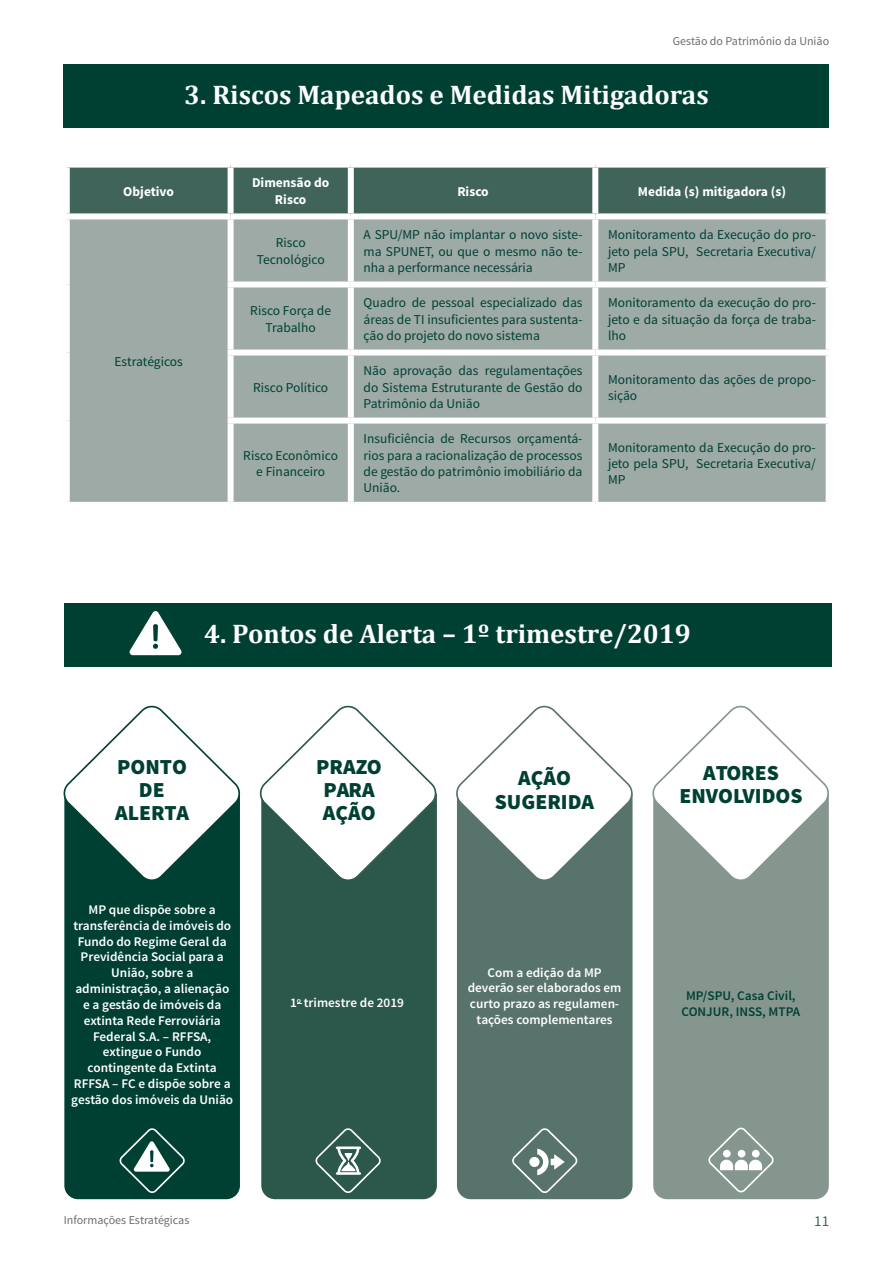
<style>
.page{position:relative;width:893px;height:1263px;background:#fff}
.page>*{position:absolute;margin:0;border:0;box-sizing:border-box;transform-origin:0 0}
.t1{font:700 27px "Cambria";color:#fff}
.t2{font:900 21.45px/23.1px "Source Sans Pro";color:#004033;text-align:center}
.t3{font:15px "Source Sans Pro";color:#40645a}
.t4{font:13.5px/16.2px "Source Sans Pro";color:#004033;text-align:justify}
.t5{font:700 13.5px/16.2px "Source Sans Pro";color:#fff;text-align:center}
.t6{font:600 13.2px/15.8px "Source Sans Pro";color:#fff;text-align:center}
.t7{font:600 13.2px/15.8px "Source Sans Pro";color:#004033;text-align:center}
.t8{font:12px "Source Sans Pro";color:#6c6d70}
</style>
<div class="page">
<div style="left:70px;top:168px;width:756px;height:45px;background:#40645a"></div>
<div style="left:70px;top:219px;width:756px;height:283px;background:#9daaa6"></div>
<div style="left:228px;top:168px;width:6px;height:45px;background:#fff"></div>
<div style="left:348px;top:168px;width:6px;height:45px;background:#fff"></div>
<div style="left:592px;top:168px;width:6px;height:45px;background:#fff"></div>
<div style="left:228px;top:219px;width:6px;height:62px;background:#fff"></div>
<div style="left:348px;top:219px;width:6px;height:62px;background:#fff"></div>
<div style="left:592px;top:219px;width:6px;height:62px;background:#fff"></div>
<div style="left:228px;top:281px;width:123px;height:6px;background:#fff"></div>
<div style="left:228px;top:287px;width:6px;height:62px;background:#fff"></div>
<div style="left:351px;top:281px;width:244px;height:6px;background:#fff"></div>
<div style="left:348px;top:287px;width:6px;height:62px;background:#fff"></div>
<div style="left:595px;top:281px;width:237px;height:6px;background:#fff"></div>
<div style="left:592px;top:287px;width:6px;height:62px;background:#fff"></div>
<div style="left:228px;top:349px;width:123px;height:6px;background:#fff"></div>
<div style="left:228px;top:355px;width:6px;height:63px;background:#fff"></div>
<div style="left:351px;top:349px;width:244px;height:6px;background:#fff"></div>
<div style="left:348px;top:355px;width:6px;height:63px;background:#fff"></div>
<div style="left:595px;top:349px;width:237px;height:6px;background:#fff"></div>
<div style="left:592px;top:355px;width:6px;height:63px;background:#fff"></div>
<div style="left:228px;top:418px;width:123px;height:6px;background:#fff"></div>
<div style="left:228px;top:424px;width:6px;height:78px;background:#fff"></div>
<div style="left:351px;top:418px;width:244px;height:6px;background:#fff"></div>
<div style="left:348px;top:424px;width:6px;height:78px;background:#fff"></div>
<div style="left:595px;top:418px;width:237px;height:6px;background:#fff"></div>
<div style="left:592px;top:424px;width:6px;height:78px;background:#fff"></div>
<div style="left:64px;top:64px;width:765px;height:64px;background:#004033"></div>
<div style="left:64px;top:603px;width:767px;height:63px;background:#004033"></div>
<svg style="left:129px;top:611px;width:53px;height:44px"></svg>
<div style="left:457px;top:881px;width:175px;height:318px;background:#58736b"></div>
<div style="left:64px;top:881px;width:176px;height:318px;background:#004033"></div>
<svg style="left:63px;top:705px;width:177px;height:176px"></svg>
<div style="left:261px;top:793px;width:176px;height:406px;background:#2c574b"></div>
<svg style="left:512px;top:1128px;width:66px;height:65px;background:#718881"></svg>
<svg style="left:259px;top:705px;width:177px;height:176px"></svg>
<svg style="left:456px;top:706px;width:177px;height:175px"></svg>
<div style="left:653px;top:881px;width:176px;height:318px;background:#85968f"></div>
<svg style="left:708px;top:1127px;width:66px;height:65px;background:#9ba9a3"></svg>
<svg style="left:652px;top:706px;width:177px;height:175px"></svg>
<svg style="left:315px;top:1128px;width:66px;height:65px;background:#4c7167"></svg>
<svg style="left:120px;top:1128px;width:65px;height:65px"></svg>
<p class="t8" style="left:673px;top:34px;width:158px">Gestão do Patrimônio da União</p>
<h1 class="t1" style="left:184px;top:76px;width:526px">3. Riscos Mapeados e Medidas Mitigadoras</h1>
<p class="t5" style="left:123px;top:183px;width:52px">Objetivo</p>
<p class="t5" style="left:252px;top:175px;width:79px">Dimensão do<br>Risco</p>
<p class="t5" style="left:457px;top:183px;width:33px">Risco</p>
<p class="t5" style="left:638px;top:183px;width:150px">Medida (s) mitigadora (s)</p>
<p class="t4" style="left:114px;top:353px;width:70px">Estratégicos</p>
<p class="t4" style="left:257px;top:235px;width:69px;text-align:center">Risco<br>Tecnológico</p>
<p class="t4" style="left:364px;top:227px;width:220px">A SPU/MP não implantar o novo siste&shy;ma SPUNET, ou que o mesmo não te&shy;nha a performance necessária</p>
<p class="t4" style="left:608px;top:227px;width:209px">Monitoramento da Execução do pro&shy;jeto pela SPU, Secretaria Executiva/ MP</p>
<p class="t4" style="left:250px;top:303px;width:82px;text-align:center">Risco Força de<br>Trabalho</p>
<p class="t4" style="left:364px;top:295px;width:220px">Quadro de pessoal especializado das áreas de TI insuficientes para sustenta&shy;ção do projeto do novo sistema</p>
<p class="t4" style="left:608px;top:295px;width:209px">Monitoramento da execução do pro&shy;jeto e da situação da força de traba&shy;lho</p>
<p class="t4" style="left:253px;top:379px;width:77px">Risco Político</p>
<p class="t4" style="left:364px;top:363px;width:220px">Não aprovação das regulamentações do Sistema Estruturante de Gestão do Patrimônio da União</p>
<p class="t4" style="left:608px;top:371px;width:209px">Monitoramento das ações de propo&shy;sição</p>
<p class="t4" style="left:243px;top:447px;width:96px;text-align:center">Risco Econômico e Financeiro</p>
<p class="t4" style="left:363px;top:431px;width:220px">Insuficiência de Recursos orçamentá&shy;rios para a racionalização de processos de gestão do patrimônio imobiliário da União.</p>
<p class="t4" style="left:608px;top:439px;width:209px">Monitoramento da Execução do pro&shy;jeto pela SPU, Secretaria Executiva/ MP</p>
<h1 class="t1" style="left:204px;top:615px;width:488px">4. Pontos de Alerta – 1º trimestre/2019</h1>
<h2 class="t2" style="left:115px;top:756px;width:75px">PONTO<br>DE<br>ALERTA</h2>
<h2 class="t2" style="left:316px;top:756px;width:67px">PRAZO<br>PARA<br>AÇÃO</h2>
<h2 class="t2" style="left:495px;top:768px;width:101px">AÇÃO<br>SUGERIDA</h2>
<h2 class="t2" style="left:679px;top:762px;width:125px">ATORES<br>ENVOLVIDOS</h2>
<p class="t6" style="left:71px;top:902px;width:163px">MP que dispõe sobre a transferência de imóveis do<br>Fundo do Regime Geral da<br>Previdência Social para a<br>União, sobre a administração, a alienação e a gestão de imóveis da extinta Rede Ferroviária<br>Federal S.A. – RFFSA, extingue o Fundo contingente da Extinta<br>RFFSA – FC e dispõe sobre a gestão dos imóveis da União</p>
<p class="t8" style="left:64px;top:1212px;width:127px">Informações Estratégicas</p>
<p class="t6" style="left:290px;top:995px;width:116px">1<sup>o</sup> trimestre de 2019</p>
<p class="t6" style="left:468px;top:965px;width:155px">Com a edição da MP deverão ser elaborados em curto prazo as regulamen&shy;tações complementares</p>
<p class="t7" style="left:681px;top:988px;width:120px">MP/SPU, Casa Civil,<br>CONJUR, INSS, MTPA</p>
<p class="t3" style="left:814px;top:1212px;width:16px">11</p>
</div>
